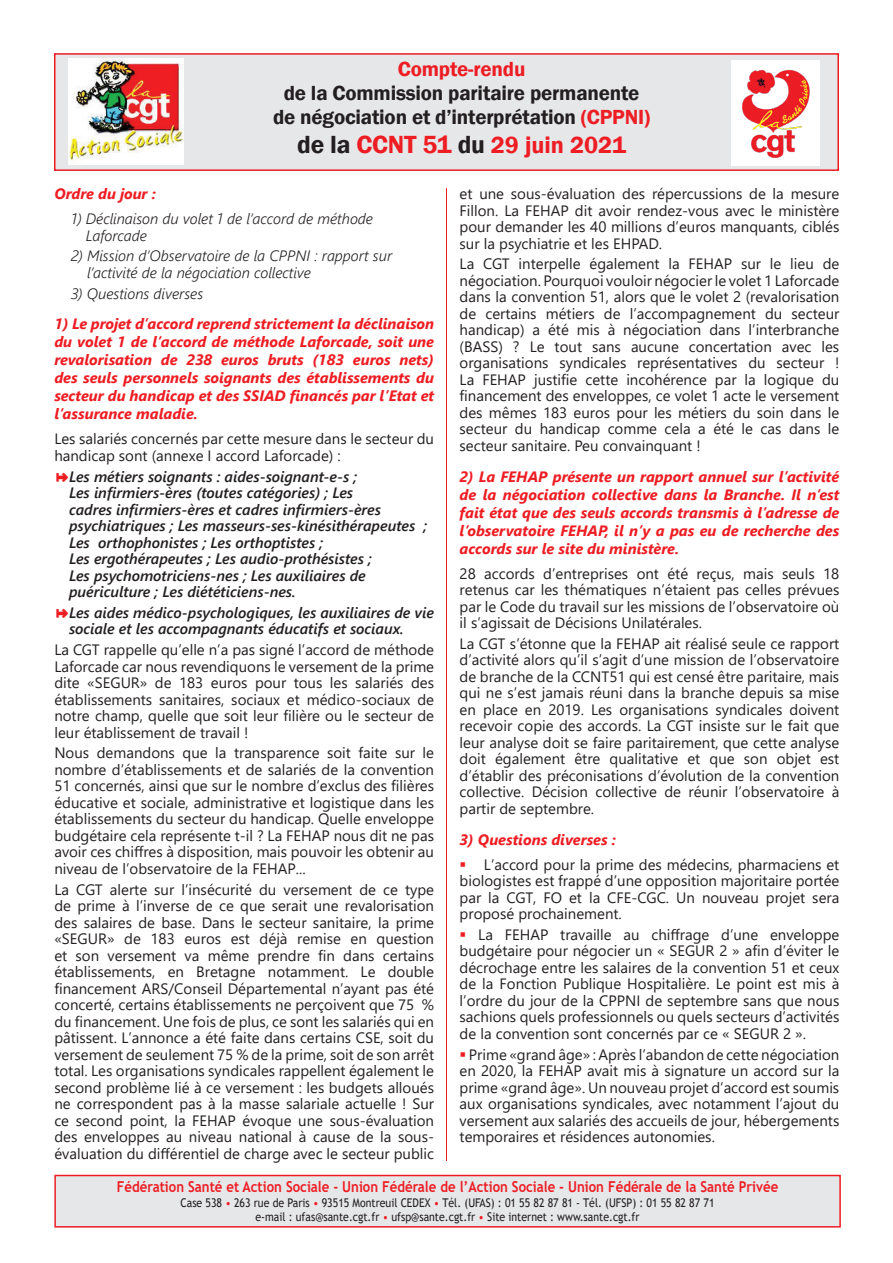
<style>
.page{position:relative;width:893px;height:1263px;background:#fff}
.page>*{position:absolute;margin:0;border:0;box-sizing:border-box;transform-origin:0 0}
.sous_titre{font:600 24px "Franklin Gothic";color:#ee1d23}
.sous_titre-2{font:600 21px/24px "Franklin Gothic";letter-spacing:-.01em;color:#231f20;text-align:center}
.txt_courant{font:15px/16.5px "Segoe UI";color:#231f20;text-align:justify}
.inter{font:italic 700 15px/18px "Segoe UI";color:#ee1d23;text-align:justify}
.txt_courant-2{font:italic 600 15px/16.5px "Segoe UI";color:#231f20}
.txt_courant-3{font:italic 300 15px/16.5px "Segoe UI";color:#231f20}
.t1{font:700 15px "Trebuchet MS";color:#ee1d23;scale:.88 1}
.t2{font:12px/14.4px "Trebuchet MS";color:#231f20;text-align:center;scale:.88 1}
.s1{color:#ee1d23}
.s2{font-size:25.5px;color:#231f20}
.s3{font-size:25.5px}
.s4{font-family:"Follow The Arrow";font-weight:400;font-style:normal;color:#ee1d23}
</style>
<div class="page">
<div style="left:54px;top:53px;width:785px;height:118px;background:#e6e7e9;border:2px solid #ee1d23"></div>
<div style="left:731px;top:60px;width:89px;height:106px;background:#fff"></div>
<img style="left:742px;top:69px;width:68px;height:89px">
<div style="left:55px;top:1175px;width:785px;height:52px;background:#e6e7e9"></div>
<div style="left:54px;top:1175px;width:787px;height:52px;border:2px solid #ee1d23"></div>
<img style="left:68px;top:58px;width:115px;height:107px">
<hr style="left:446px;top:188px;width:1px;height:973px;background:#ee1d23">
<p class="sous_titre-2" style="left:273px;top:58px;width:379px"><span class="s1">Compte-rendu<br></span>de la Commission paritaire permanente de négociation et d’interprétation <span class="s1">(CPPNI)</span></p>
<p class="sous_titre" style="left:297px;top:130px;width:330px"><span class="s2">de la</span> <span class="s3">CCNT 51</span> <span class="s2">du</span> 29 juin 2021</p>
<p class="txt_courant" style="left:460px;top:184px;width:381px">et une sous-évaluation des répercussions de la mesure Fillon. La FEHAP dit avoir rendez-vous avec le ministère pour demander les 40 millions d’euros manquants, ciblés sur la psychiatrie et les EHPAD.</p>
<p class="txt_courant" style="left:460px;top:254px;width:381px">La CGT interpelle également la FEHAP sur le lieu de négociation. Pourquoi vouloir négocier le volet 1 Laforcade dans la convention 51, alors que le volet 2 (revalorisation de certains métiers de l’accompagnement du secteur handicap) a été mis à négociation dans l’interbranche (BASS) ? Le tout sans aucune concertation avec les organisations syndicales représentatives du secteur !<br>La FEHAP justifie cette incohérence par la logique du financement des enveloppes, ce volet 1 acte le versement des mêmes 183 euros pour les métiers du soin dans le secteur du handicap comme cela a été le cas dans le secteur sanitaire. Peu convainquant !</p>
<p class="inter" style="left:460px;top:465px;width:381px">2) La FEHAP présente un rapport annuel sur l’activité de la négociation collective dans la Branche. Il n’est fait état que des seuls accords transmis à l’adresse de l’observatoire FEHAP, il n’y a pas eu de recherche des accords sur le site du ministère.</p>
<p class="txt_courant" style="left:460px;top:564px;width:381px">28 accords d’entreprises ont été reçus, mais seuls 18 retenus car les thématiques n’étaient pas celles prévues par le Code du travail sur les missions de l’observatoire où il s’agissait de Décisions Unilatérales.</p>
<p class="txt_courant" style="left:460px;top:634px;width:381px">La CGT s’étonne que la FEHAP ait réalisé seule ce rapport d’activité alors qu’il s’agit d’une mission de l’observatoire de branche de la CCNT51 qui est censé être paritaire, mais qui ne s’est jamais réuni dans la branche depuis sa mise en place en 2019. Les organisations syndicales doivent recevoir copie des accords. La CGT insiste sur le fait que leur analyse doit se faire paritairement, que cette analyse doit également être qualitative et que son objet est d’établir des préconisations d’évolution de la convention collective. Décision collective de réunir l’observatoire à partir de septembre.</p>
<p class="inter" style="left:460px;top:828px;width:158px">3) Questions diverses :</p>
<p class="txt_courant" style="left:460px;top:855px;width:381px"><span class="s1">▪</span> L’accord pour la prime des médecins, pharmaciens et biologistes est frappé d’une opposition majoritaire portée par la CGT, FO et la CFE-CGC. Un nouveau projet sera proposé prochainement.</p>
<p class="txt_courant" style="left:460px;top:925px;width:381px"><span class="s1">▪</span> La FEHAP travaille au chiffrage d’une enveloppe budgétaire pour négocier un « SEGUR 2 » afin d’éviter le décrochage entre les salaires de la convention 51 et ceux de la Fonction Publique Hospitalière. Le point est mis à l’ordre du jour de la CPPNI de septembre sans que nous sachions quels professionnels ou quels secteurs d’activités de la convention sont concernés par ce « SEGUR 2 ».</p>
<p class="txt_courant" style="left:460px;top:1045px;width:381px"><span class="s1">▪</span> Prime «grand âge» : Après l’abandon de cette négociation en 2020, la FEHAP avait mis à signature un accord sur la prime «grand âge». Un nouveau projet d’accord est soumis aux organisations syndicales, avec notamment l’ajout du versement aux salariés des accueils de jour, hébergements temporaires et résidences autonomies.</p>
<p class="t1" style="left:117px;top:1177px;width:753px">Fédération Santé et Action Sociale - Union Fédérale de l’Action Sociale - Union Fédérale de la Santé Privée</p>
<p class="t2" style="left:180px;top:1195px;width:608px">Case 538 <span class="s1">•</span> 263 rue de Paris <span class="s1">•</span> 93515 Montreuil CEDEX <span class="s1">•</span> Tél. (UFAS) : 01 55 82 87 81 - Tél. (UFSP) : 01 55 82 87 71 e-mail : ufas@sante.cgt.fr <span class="s1">•</span> ufsp@sante.cgt.fr <span class="s1">•</span> Site internet : www.sante.cgt.fr</p>
<p class="inter" style="left:54px;top:182px;width:103px">Ordre du jour :</p>
<p class="txt_courant-3" style="left:86px;top:208px;width:289px;text-indent:-15px">1) Déclinaison du volet 1 de l’accord de méthode<br>Laforcade</p>
<p class="txt_courant-3" style="left:87px;top:245px;width:307px;text-indent:-16px">2) Mission d’Observatoire de la CPPNI : rapport sur l’activité de la négociation collective</p>
<p class="txt_courant-3" style="left:71px;top:283px;width:133px">3) Questions diverses</p>
<p class="inter" style="left:54px;top:313px;width:381px">1) Le projet d’accord reprend strictement la déclinaison du volet 1 de l’accord de méthode Laforcade, soit une revalorisation de 238 euros bruts (183 euros nets) des seuls personnels soignants des établissements du secteur du handicap et des SSIAD financés par l’Etat et l’assurance maladie.</p>
<p class="txt_courant" style="left:54px;top:429px;width:381px">Les salariés concernés par cette mesure dans le secteur du handicap sont (annexe I accord Laforcade) :</p>
<p class="txt_courant-2" style="left:69px;top:466px;width:360px;text-indent:-15px"><span class="s4">U</span>Les métiers soignants : aides-soignant-e-s ;<br>Les infirmiers-ères (toutes catégories) ; Les<br>cadres infirmiers-ères et cadres infirmiers-ères psychiatriques ; Les masseurs-ses-kinésithérapeutes ; Les orthophonistes ; Les orthoptistes ;<br>Les ergothérapeutes ; Les audio-prothésistes ;<br>Les psychomotriciens-nes ; Les auxiliaires de puériculture ; Les diététiciens-nes.</p>
<p class="txt_courant-2" style="left:69px;top:602px;width:366px;text-indent:-15px"><span class="s4">U</span>Les aides médico-psychologiques, les auxiliaires de vie sociale et les accompagnants éducatifs et sociaux.</p>
<p class="txt_courant" style="left:54px;top:640px;width:381px">La CGT rappelle qu’elle n’a pas signé l’accord de méthode Laforcade car nous revendiquons le versement de la prime dite «SEGUR» de 183 euros pour tous les salariés des établissements sanitaires, sociaux et médico-sociaux de notre champ, quelle que soit leur filière ou le secteur de leur établissement de travail !</p>
<p class="txt_courant" style="left:54px;top:743px;width:381px">Nous demandons que la transparence soit faite sur le nombre d’établissements et de salariés de la convention 51 concernés, ainsi que sur le nombre d’exclus des filières éducative et sociale, administrative et logistique dans les établissements du secteur du handicap. Quelle enveloppe budgétaire cela représente t-il ? La FEHAP nous dit ne pas avoir ces chiffres à disposition, mais pouvoir les obtenir au niveau de l’observatoire de la FEHAP...</p>
<p class="txt_courant" style="left:54px;top:880px;width:381px">La CGT alerte sur l’insécurité du versement de ce type de prime à l’inverse de ce que serait une revalorisation des salaires de base. Dans le secteur sanitaire, la prime «SEGUR» de 183 euros est déjà remise en question et son versement va même prendre fin dans certains établissements, en Bretagne notamment. Le double financement ARS/Conseil Départemental n’ayant pas été concerté, certains établissements ne perçoivent que 75 % du financement. Une fois de plus, ce sont les salariés qui en pâtissent. L’annonce a été faite dans certains CSE, soit du versement de seulement 75 % de la prime, soit de son arrêt total. Les organisations syndicales rappellent également le second problème lié à ce versement : les budgets alloués ne correspondent pas à la masse salariale actuelle ! Sur ce second point, la FEHAP évoque une sous-évaluation des enveloppes au niveau national à cause de la sous&shy;évaluation du différentiel de charge avec le secteur public</p>
</div>
